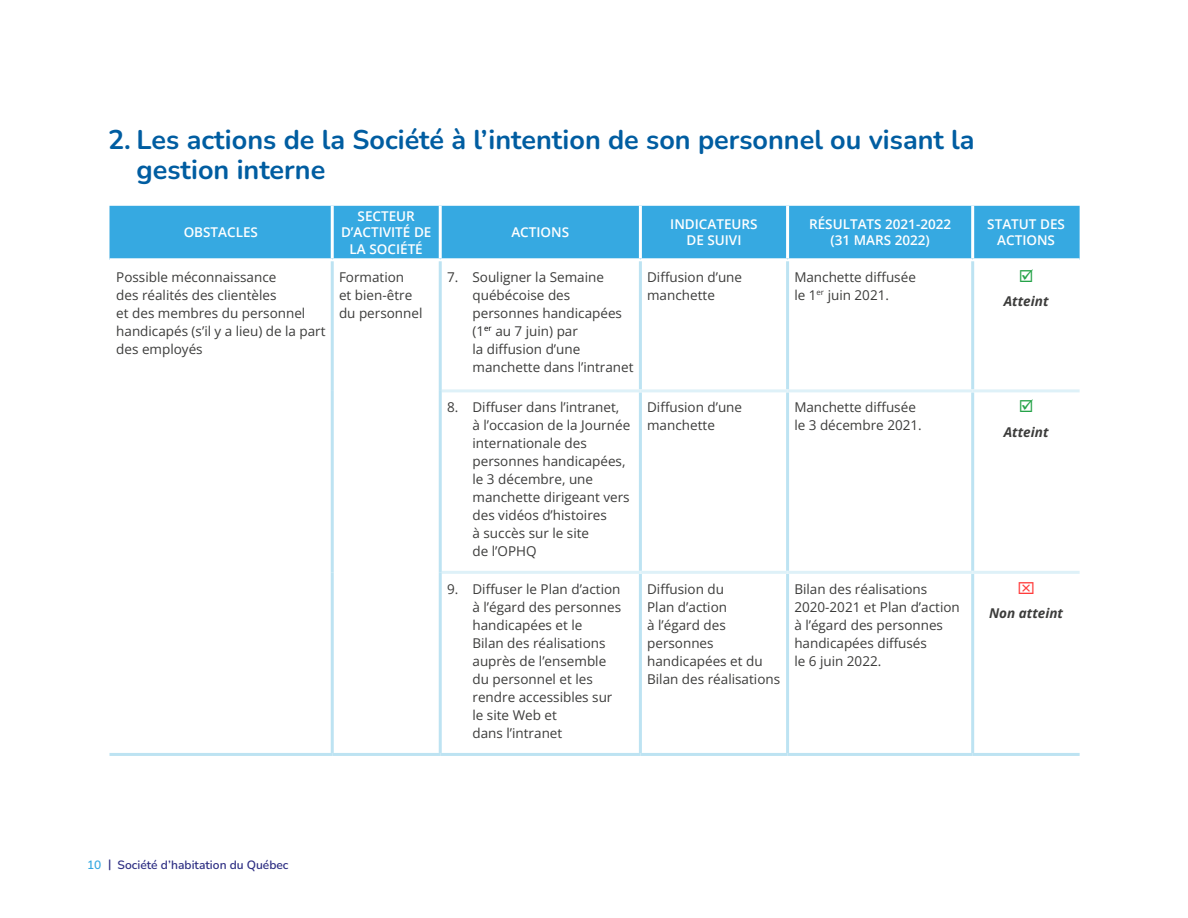
<style>
.page{position:relative;width:1188px;height:918px;background:#fff}
.page>*{position:absolute;margin:0;border:0;box-sizing:border-box;transform-origin:0 0}
.t1{font:700 27px/30px "Nunito";color:#005da1}
.liste_numero_tableau{font:13.5px/18px "Open Sans";color:#3c3c3b}
.TD{font:13.5px/18px "Open Sans";color:#3c3c3b}
.TH{font:600 13.5px/16.5px "Open Sans";color:#fff;text-align:center}
.TD-2{font:italic 700 13.5px "Open Sans";color:#3c3c3b}
.t2{font:600 12px "Nunito";color:#2d2e83}
.s1{color:#36a9e1}
</style>
<div class="page">
<div style="left:110px;top:206px;width:970px;height:52px;background:#36a9e1"></div>
<svg style="left:438px;top:261px;width:641px;height:492px"></svg>
<hr style="left:332px;top:753px;width:108px;height:3px;background:#bde3f2">
<hr style="left:331px;top:206px;width:3px;height:52px;background:#fff">
<hr style="left:439px;top:206px;width:3px;height:52px;background:#fff">
<hr style="left:639px;top:206px;width:3px;height:52px;background:#fff">
<hr style="left:786px;top:206px;width:3px;height:52px;background:#fff">
<hr style="left:639px;top:261px;width:3px;height:128px;background:#bde3f2">
<hr style="left:786px;top:261px;width:3px;height:128px;background:#bde3f2">
<hr style="left:971px;top:261px;width:3px;height:128px;background:#bde3f2">
<hr style="left:639px;top:392px;width:3px;height:179px;background:#bde3f2">
<hr style="left:786px;top:392px;width:3px;height:179px;background:#bde3f2">
<hr style="left:971px;top:392px;width:3px;height:179px;background:#bde3f2">
<hr style="left:639px;top:574px;width:3px;height:179px;background:#bde3f2">
<hr style="left:786px;top:574px;width:3px;height:179px;background:#bde3f2">
<hr style="left:971px;top:574px;width:3px;height:179px;background:#bde3f2">
<hr style="left:442px;top:389px;width:198px;height:3px;background:#def1f8">
<hr style="left:640px;top:389px;width:148px;height:3px;background:#def1f8">
<hr style="left:788px;top:389px;width:185px;height:3px;background:#def1f8">
<hr style="left:973px;top:389px;width:107px;height:3px;background:#def1f8">
<hr style="left:442px;top:571px;width:198px;height:3px;background:#def1f8">
<hr style="left:640px;top:571px;width:148px;height:3px;background:#def1f8">
<hr style="left:788px;top:571px;width:185px;height:3px;background:#def1f8">
<hr style="left:973px;top:571px;width:107px;height:3px;background:#def1f8">
<hr style="left:971px;top:206px;width:3px;height:52px;background:#fff">
<hr style="left:440px;top:753px;width:200px;height:3px;background:#bde3f2">
<hr style="left:640px;top:753px;width:148px;height:3px;background:#bde3f2">
<hr style="left:788px;top:753px;width:185px;height:3px;background:#bde3f2">
<hr style="left:973px;top:753px;width:107px;height:3px;background:#bde3f2">
<hr style="left:110px;top:753px;width:222px;height:3px;background:#bde3f2">
<hr style="left:331px;top:261px;width:3px;height:130px;background:#bde3f2">
<hr style="left:439px;top:261px;width:3px;height:130px;background:#bde3f2">
<hr style="left:331px;top:391px;width:3px;height:181px;background:#bde3f2">
<hr style="left:439px;top:391px;width:3px;height:181px;background:#bde3f2">
<hr style="left:331px;top:572px;width:3px;height:181px;background:#bde3f2">
<hr style="left:439px;top:572px;width:3px;height:181px;background:#bde3f2">
<svg style="left:1019px;top:581px;width:15px;height:13px"></svg>
<svg style="left:1020px;top:269px;width:13px;height:13px"></svg>
<svg style="left:1020px;top:399px;width:13px;height:13px"></svg>
<h3 class="t1" style="left:136px;top:123px;width:840px;text-indent:-28px">2. Les actions de la Société à l’intention de son personnel ou visant la gestion interne</h3>
<p class="TH" style="left:184px;top:224px;width:76px">OBSTACLES</p>
<p class="TH" style="left:341px;top:207px;width:92px">SECTEUR<br>D’ACTIVITÉ DE<br>LA SOCIÉTÉ</p>
<p class="TH" style="left:511px;top:224px;width:59px">ACTIONS</p>
<p class="TH" style="left:670px;top:216px;width:89px">INDICATEURS<br>DE SUIVI</p>
<p class="TH" style="left:809px;top:216px;width:144px">RÉSULTATS 2021-2022 (31 MARS 2022)</p>
<p class="TH" style="left:987px;top:216px;width:79px">STATUT DES<br>ACTIONS</p>
<p class="TD" style="left:116px;top:267px;width:211px">Possible méconnaissance<br>des réalités des clientèles<br>et des membres du personnel handicapés (s’il y a lieu) de la part des employés</p>
<p class="TD" style="left:339px;top:267px;width:85px">Formation<br>et bien-être du personnel</p>
<p class="liste_numero_tableau" style="left:472px;top:267px;width:163px;text-indent:-26px">7. Souligner la Semaine québécoise des personnes handicapées (1<sup>er</sup> au 7 juin) par<br>la diffusion d’une manchette dans l’intranet</p>
<p class="TD" style="left:647px;top:267px;width:96px">Diffusion d’une manchette</p>
<p class="TD" style="left:794px;top:267px;width:123px">Manchette diffusée le 1<sup>er</sup> juin 2021.</p>
<p class="liste_numero_tableau" style="left:472px;top:398px;width:159px;text-indent:-26px">8. Diffuser dans l’intranet, à l’occasion de la Journée internationale des personnes handicapées, le 3 décembre, une manchette dirigeant vers des vidéos d’histoires<br>à succès sur le site<br>de l’OPHQ</p>
<p class="TD" style="left:647px;top:398px;width:96px">Diffusion d’une manchette</p>
<p class="TD" style="left:794px;top:398px;width:129px">Manchette diffusée le 3 décembre 2021.</p>
<p class="liste_numero_tableau" style="left:472px;top:579px;width:150px;text-indent:-26px">9. Diffuser le Plan d’action à l’égard des personnes handicapées et le<br>Bilan des réalisations auprès de l’ensemble du personnel et les rendre accessibles sur le site Web et<br>dans l’intranet</p>
<p class="TD" style="left:647px;top:579px;width:135px">Diffusion du<br>Plan d’action<br>à l’égard des personnes handicapées et du<br>Bilan des réalisations</p>
<p class="TD" style="left:794px;top:579px;width:167px">Bilan des réalisations<br>2020-2021 et Plan d’action à l’égard des personnes handicapées diffusés<br>le 6 juin 2022.</p>
<p class="TD-2" style="left:1004px;top:292px;width:46px">Atteint</p>
<p class="TD-2" style="left:1004px;top:422px;width:46px">Atteint</p>
<p class="TD-2" style="left:989px;top:604px;width:76px">Non atteint</p>
<p class="t2" style="left:87px;top:857px;width:203px"><span class="s1">10</span> | Société d’habitation du Québec</p>
</div>
